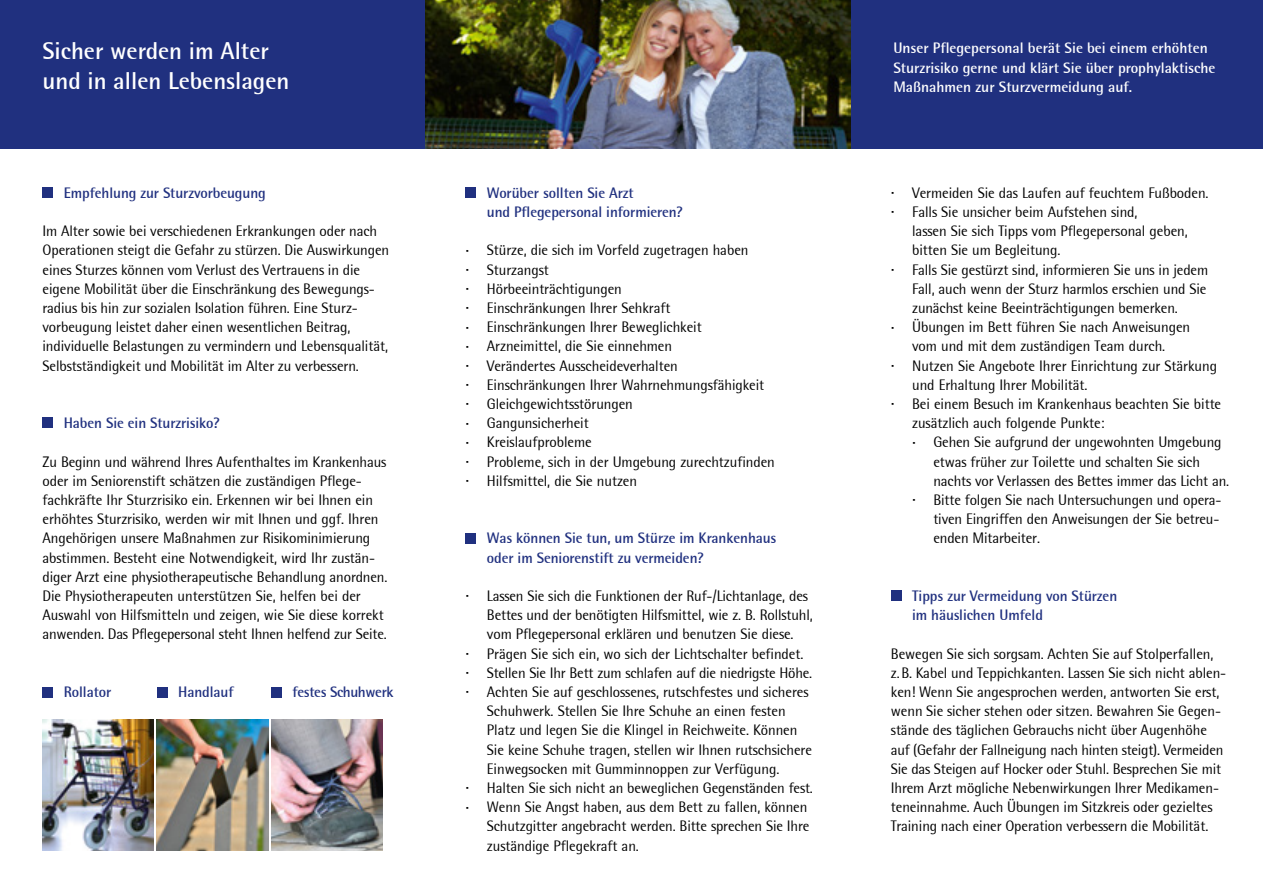
<style>
.page{position:relative;width:1263px;height:893px;background:#fff}
.page>*{position:absolute;margin:0;border:0;box-sizing:border-box;transform-origin:0 0}
.t1{font:700 24px/30px "Rotis Semi Sans";color:#fff}
.t2{font:15px/19.2px "Rotis Semi Sans";letter-spacing:-.005em;color:#000}
.t3{font:700 15px/19.2px "Rotis Semi Sans";letter-spacing:-.005em;color:#20307f}
.t4{font:700 15px/19.5px "Rotis Semi Sans";color:#fff}
.t5{font:700 15px "Rotis Semi Sans";letter-spacing:-.025em;color:#20307f}
.s1{font-size:19.5px}
</style>
<div class="page">
<div style="left:0;top:0;width:1263px;height:149px;background:#20307f"></div>
<div style="left:43px;top:187px;width:10px;height:11px;background:#20307f"></div>
<div style="left:43px;top:417px;width:10px;height:11px;background:#20307f"></div>
<div style="left:466px;top:187px;width:10px;height:11px;background:#20307f"></div>
<div style="left:466px;top:533px;width:10px;height:10px;background:#20307f"></div>
<img style="left:425px;top:0;width:426px;height:149px">
<div style="left:891px;top:590px;width:10px;height:11px;background:#20307f"></div>
<div style="left:43px;top:687px;width:10px;height:10px;background:#20307f"></div>
<div style="left:271px;top:687px;width:11px;height:10px;background:#20307f"></div>
<div style="left:157px;top:687px;width:11px;height:10px;background:#20307f"></div>
<img style="left:43px;top:719px;width:111px;height:131px">
<img style="left:271px;top:719px;width:112px;height:131px">
<img style="left:157px;top:719px;width:111px;height:131px">
<h1 class="t1" style="left:43px;top:36px;width:248px">Sicher werden im Alter und in allen Lebenslagen</h1>
<p class="t3" style="left:64px;top:183px;width:204px">Empfehlung zur Sturzvorbeugung</p>
<p class="t2" style="left:43px;top:221px;width:348px">Im Alter sowie bei verschiedenen Erkrankungen oder nach Operationen steigt die Gefahr zu stürzen. Die Auswirkungen eines Sturzes können vom Verlust des Vertrauens in die eigene Mobilität über die Einschränkung des Bewegungs&shy;radius bis hin zur sozialen Isolation führen. Eine Sturz&shy;vorbeugung leistet daher einen wesentlichen Beitrag, individuelle Belastungen zu vermindern und Lebensqualität, Selbstständigkeit und Mobilität im Alter zu verbessern.</p>
<p class="t3" style="left:64px;top:413px;width:158px">Haben Sie ein Sturzrisiko?</p>
<p class="t2" style="left:43px;top:452px;width:346px">Zu Beginn und während Ihres Aufenthaltes im Krankenhaus oder im Seniorenstift schätzen die zuständigen Pflege&shy;fachkräfte Ihr Sturzrisiko ein. Erkennen wir bei Ihnen ein erhöhtes Sturzrisiko, werden wir mit Ihnen und ggf. Ihren Angehörigen unsere Maßnahmen zur Risikominimierung abstimmen. Besteht eine Notwendigkeit, wird Ihr zustän&shy;diger Arzt eine physiotherapeutische Behandlung anordnen.<br>Die Physiotherapeuten unterstützen Sie, helfen bei der Auswahl von Hilfsmitteln und zeigen, wie Sie diese korrekt anwenden. Das Pflegepersonal steht Ihnen helfend zur Seite.</p>
<p class="t3" style="left:64px;top:682px;width:49px">Rollator</p>
<p class="t3" style="left:178px;top:682px;width:57px">Handlauf</p>
<p class="t5" style="left:293px;top:683px;width:102px">festes Schuhwerk</p>
<p class="t3" style="left:487px;top:183px;width:198px">Worüber sollten Sie Arzt<br>und Pflegepersonal informieren?</p>
<p class="t2" style="left:466px;top:241px;width:311px"><span class="s1">·</span> Stürze, die sich im Vorfeld zugetragen haben<br><span class="s1">·</span> Sturzangst<br><span class="s1">·</span> Hörbeeinträchtigungen<br><span class="s1">·</span> Einschränkungen Ihrer Sehkraft<br><span class="s1">·</span> Einschränkungen Ihrer Beweglichkeit<br><span class="s1">·</span> Arzneimittel, die Sie einnehmen<br><span class="s1">·</span> Verändertes Ausscheideverhalten<br><span class="s1">·</span> Einschränkungen Ihrer Wahrnehmungsfähigkeit<br><span class="s1">·</span> Gleichgewichtsstörungen<br><span class="s1">·</span> Gangunsicherheit<br><span class="s1">·</span> Kreislaufprobleme<br><span class="s1">·</span> Probleme, sich in der Umgebung zurechtzufinden <span class="s1">·</span> Hilfsmittel, die Sie nutzen</p>
<p class="t3" style="left:487px;top:528px;width:291px">Was können Sie tun, um Stürze im Krankenhaus oder im Seniorenstift zu vermeiden?</p>
<p class="t2" style="left:466px;top:586px;width:344px"><span class="s1">·</span> Lassen Sie sich die Funktionen der Ruf-/Lichtanlage, des</p>
<p class="t2" style="left:487px;top:605px;width:327px">Bettes und der benötigten Hilfsmittel, wie z. B. Rollstuhl,</p>
<p class="t2" style="left:487px;top:625px;width:308px">vom Pflegepersonal erklären und benutzen Sie diese.</p>
<p class="t2" style="left:466px;top:644px;width:339px"><span class="s1">·</span> Prägen Sie sich ein, wo sich der Lichtschalter befindet.</p>
<p class="t2" style="left:466px;top:663px;width:348px"><span class="s1">·</span> Stellen Sie Ihr Bett zum schlafen auf die niedrigste Höhe.</p>
<p class="t2" style="left:466px;top:682px;width:344px"><span class="s1">·</span> Achten Sie auf geschlossenes, rutschfestes und sicheres</p>
<p class="t2" style="left:487px;top:701px;width:300px">Schuhwerk. Stellen Sie Ihre Schuhe an einen festen</p>
<p class="t2" style="left:487px;top:721px;width:312px">Platz und legen Sie die Klingel in Reichweite. Können</p>
<p class="t2" style="left:487px;top:740px;width:327px">Sie keine Schuhe tragen, stellen wir Ihnen rutschsichere</p>
<p class="t2" style="left:487px;top:759px;width:294px">Einwegsocken mit Gumminnoppen zur Verfügung.</p>
<p class="t2" style="left:466px;top:778px;width:349px"><span class="s1">·</span> Halten Sie sich nicht an beweglichen Gegenständen fest.</p>
<p class="t2" style="left:466px;top:797px;width:343px"><span class="s1">·</span> Wenn Sie Angst haben, aus dem Bett zu fallen, können</p>
<p class="t2" style="left:487px;top:817px;width:324px">Schutzgitter angebracht werden. Bitte sprechen Sie Ihre</p>
<p class="t2" style="left:487px;top:836px;width:154px">zuständige Pflegekraft an.</p>
<p class="t4" style="left:893px;top:38px;width:324px">Unser Pflegepersonal berät Sie bei einem erhöhten<br>Sturzrisiko gerne und klärt Sie über prophylaktische<br>Maßnahmen zur Sturzvermeidung auf.</p>
<p class="t2" style="left:891px;top:183px;width:319px"><span class="s1">·</span> Vermeiden Sie das Laufen auf feuchtem Fußboden. <span class="s1">·</span> Falls Sie unsicher beim Aufstehen sind,</p>
<p class="t2" style="left:912px;top:221px;width:277px">lassen Sie sich Tipps vom Pflegepersonal geben,</p>
<p class="t2" style="left:912px;top:241px;width:150px">bitten Sie um Begleitung.</p>
<p class="t2" style="left:891px;top:260px;width:319px"><span class="s1">·</span> Falls Sie gestürzt sind, informieren Sie uns in jedem</p>
<p class="t2" style="left:912px;top:279px;width:296px">Fall, auch wenn der Sturz harmlos erschien und Sie</p>
<p class="t2" style="left:912px;top:298px;width:267px">zunächst keine Beeinträchtigungen bemerken.</p>
<p class="t2" style="left:891px;top:317px;width:301px"><span class="s1">·</span> Übungen im Bett führen Sie nach Anweisungen</p>
<p class="t2" style="left:912px;top:337px;width:255px">vom und mit dem zuständigen Team durch.</p>
<p class="t2" style="left:891px;top:356px;width:328px"><span class="s1">·</span> Nutzen Sie Angebote Ihrer Einrichtung zur Stärkung</p>
<p class="t2" style="left:912px;top:375px;width:177px">und Erhaltung Ihrer Mobilität.</p>
<p class="t2" style="left:891px;top:394px;width:332px"><span class="s1">·</span> Bei einem Besuch im Krankenhaus beachten Sie bitte</p>
<p class="t2" style="left:912px;top:413px;width:194px">zusätzlich auch folgende Punkte:</p>
<p class="t2" style="left:912px;top:433px;width:311px"><span class="s1">·</span> Gehen Sie aufgrund der ungewohnten Umgebung</p>
<p class="t2" style="left:933px;top:452px;width:268px">etwas früher zur Toilette und schalten Sie sich</p>
<p class="t2" style="left:933px;top:471px;width:297px">nachts vor Verlassen des Bettes immer das Licht an.</p>
<p class="t2" style="left:912px;top:490px;width:311px"><span class="s1">·</span> Bitte folgen Sie nach Untersuchungen und opera-</p>
<p class="t2" style="left:933px;top:509px;width:287px">tiven Eingriffen den Anweisungen der Sie betreu-</p>
<p class="t2" style="left:933px;top:529px;width:108px">enden Mitarbeiter.</p>
<p class="t3" style="left:912px;top:586px;width:207px">Tipps zur Vermeidung von Stürzen im häuslichen Umfeld</p>
<p class="t2" style="left:891px;top:644px;width:337px">Bewegen Sie sich sorgsam. Achten Sie auf Stolperfallen, z.B. Kabel und Teppichkanten. Lassen Sie sich nicht ablen&shy;ken! Wenn Sie angesprochen werden, antworten Sie erst, wenn Sie sicher stehen oder sitzen. Bewahren Sie Gegen&shy;stände des täglichen Gebrauchs nicht über Augenhöhe auf (Gefahr der Fallneigung nach hinten steigt). Vermeiden Sie das Steigen auf Hocker oder Stuhl. Besprechen Sie mit Ihrem Arzt mögliche Nebenwirkungen Ihrer Medikamen&shy;teneinnahme. Auch Übungen im Sitzkreis oder gezieltes Training nach einer Operation verbessern die Mobilität.</p>
</div>
